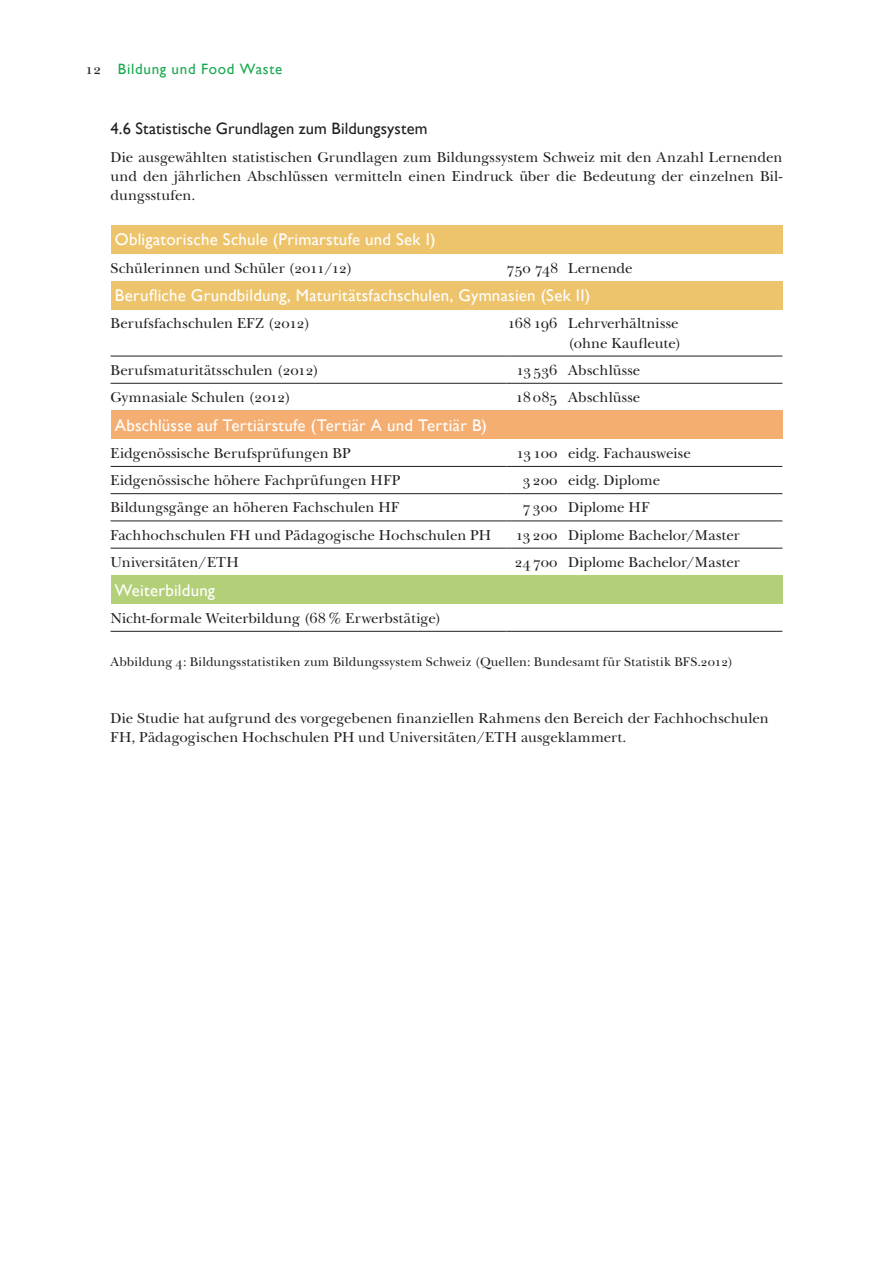
<style>
.page{position:relative;width:893px;height:1263px;background:#fff}
.page>*{position:absolute;margin:0;border:0;box-sizing:border-box;transform-origin:0 0}
.t1{font:16.8px "Gill Sans";letter-spacing:.015em;color:#fff}
.t2{font:16.5px "Gill Sans";letter-spacing:.005em;color:#231f20}
.t3{font:15px/19px "New Baskerville Std";color:#231f20;text-align:justify}
.t4{font:15px "Gill Sans";letter-spacing:.05em;color:#17a94e}
.t5{font:13.2px "New Baskerville Std";letter-spacing:.01em;color:#231f20}
.s1{font-family:"New Baskerville Std";color:#231f20}
</style>
<div class="page">
<div style="left:111px;top:225px;width:671px;height:29px;background:#edc46b"></div>
<div style="left:111px;top:281px;width:671px;height:29px;background:#edc46b"></div>
<div style="left:111px;top:410px;width:671px;height:29px;background:#f5ae71"></div>
<div style="left:111px;top:575px;width:671px;height:29px;background:#b3d079"></div>
<hr style="left:111px;top:356px;width:396px;height:1px;background:#231f20">
<hr style="left:507px;top:356px;width:275px;height:1px;background:#231f20">
<hr style="left:111px;top:383px;width:396px;height:1px;background:#231f20">
<hr style="left:507px;top:383px;width:275px;height:1px;background:#231f20">
<hr style="left:111px;top:466px;width:396px;height:1px;background:#231f20">
<hr style="left:507px;top:466px;width:275px;height:1px;background:#231f20">
<hr style="left:111px;top:493px;width:396px;height:1px;background:#231f20">
<hr style="left:507px;top:493px;width:275px;height:1px;background:#231f20">
<hr style="left:111px;top:520px;width:396px;height:1px;background:#231f20">
<hr style="left:507px;top:520px;width:275px;height:1px;background:#231f20">
<hr style="left:111px;top:548px;width:396px;height:1px;background:#231f20">
<hr style="left:507px;top:548px;width:275px;height:1px;background:#231f20">
<hr style="left:111px;top:631px;width:396px;height:1px;background:#231f20">
<hr style="left:507px;top:631px;width:275px;height:1px;background:#231f20">
<p class="t4" style="left:85px;top:60px;width:199px"><span class="s1">12</span> Bildung und Food Waste</p>
<p class="t2" style="left:111px;top:119px;width:318px">4.6 Statistische Grundlagen zum Bildungsystem</p>
<p class="t3" style="left:111px;top:148px;width:673px">Die ausgewählten statistischen Grundlagen zum Bildungssystem Schweiz mit den Anzahl Lernenden und den jährlichen Abschlüssen vermitteln einen Eindruck über die Bedeutung der einzelnen Bil&shy;dungsstufen.</p>
<p class="t1" style="left:115px;top:230px;width:322px">Obligatorische Schule (Primarstufe und Sek I)</p>
<p class="t3" style="left:111px;top:258px;width:244px">Schülerinnen und Schüler (2011/12)</p>
<p class="t3" style="left:507px;top:258px;width:128px">750 748 Lernende</p>
<p class="t1" style="left:115px;top:286px;width:477px">Berufliche Grundbildung, Maturitätsfachschulen, Gymnasien (Sek II)</p>
<p class="t3" style="left:111px;top:314px;width:201px">Berufsfachschulen EFZ (2012)</p>
<p class="t3" style="left:507px;top:314px;width:176px;text-align:right">168196 Lehrverhältnisse (ohne Kaufleute)</p>
<p class="t3" style="left:111px;top:360px;width:210px">Berufsmaturitätsschulen (2012)</p>
<p class="t3" style="left:516px;top:360px;width:126px">13536 Abschlüsse</p>
<p class="t3" style="left:111px;top:388px;width:182px">Gymnasiale Schulen (2012)</p>
<p class="t3" style="left:515px;top:388px;width:126px">18085 Abschlüsse</p>
<p class="t1" style="left:115px;top:415px;width:374px">Abschlüsse auf Tertiärstufe (Tertiär A und Tertiär B)</p>
<p class="t3" style="left:111px;top:444px;width:242px">Eidgenössische Berufsprüfungen BP</p>
<p class="t3" style="left:516px;top:444px;width:176px">13100 eidg. Fachausweise</p>
<p class="t3" style="left:111px;top:471px;width:292px">Eidgenössische höhere Fachprüfungen HFP</p>
<p class="t3" style="left:522px;top:471px;width:139px">3200 eidg. Diplome</p>
<p class="t3" style="left:111px;top:498px;width:290px">Bildungsgänge an höheren Fachschulen HF</p>
<p class="t3" style="left:522px;top:498px;width:129px">7300 Diplome HF</p>
<p class="t3" style="left:111px;top:525px;width:382px">Fachhochschulen FH und Pädagogische Hochschulen PH</p>
<p class="t3" style="left:515px;top:525px;width:226px">13200 Diplome Bachelor/Master</p>
<p class="t3" style="left:111px;top:553px;width:130px">Universitäten/ETH</p>
<p class="t3" style="left:514px;top:553px;width:227px">24700 Diplome Bachelor/Master</p>
<p class="t1" style="left:115px;top:580px;width:102px">Weiterbildung</p>
<p class="t3" style="left:111px;top:608px;width:332px">Nicht-formale Weiterbildung (68% Erwerbstätige)</p>
<p class="t5" style="left:111px;top:654px;width:624px">Abbildung 4: Bildungsstatistiken zum Bildungssystem Schweiz (Quellen: Bundesamt für Statistik BFS.2012)</p>
<p class="t3" style="left:111px;top:708px;width:660px">Die Studie hat aufgrund des vorgegebenen finanziellen Rahmens den Bereich der Fachhochschulen<br>FH, Pädagogischen Hochschulen PH und Universitäten/ETH ausgeklammert.</p>
</div>
